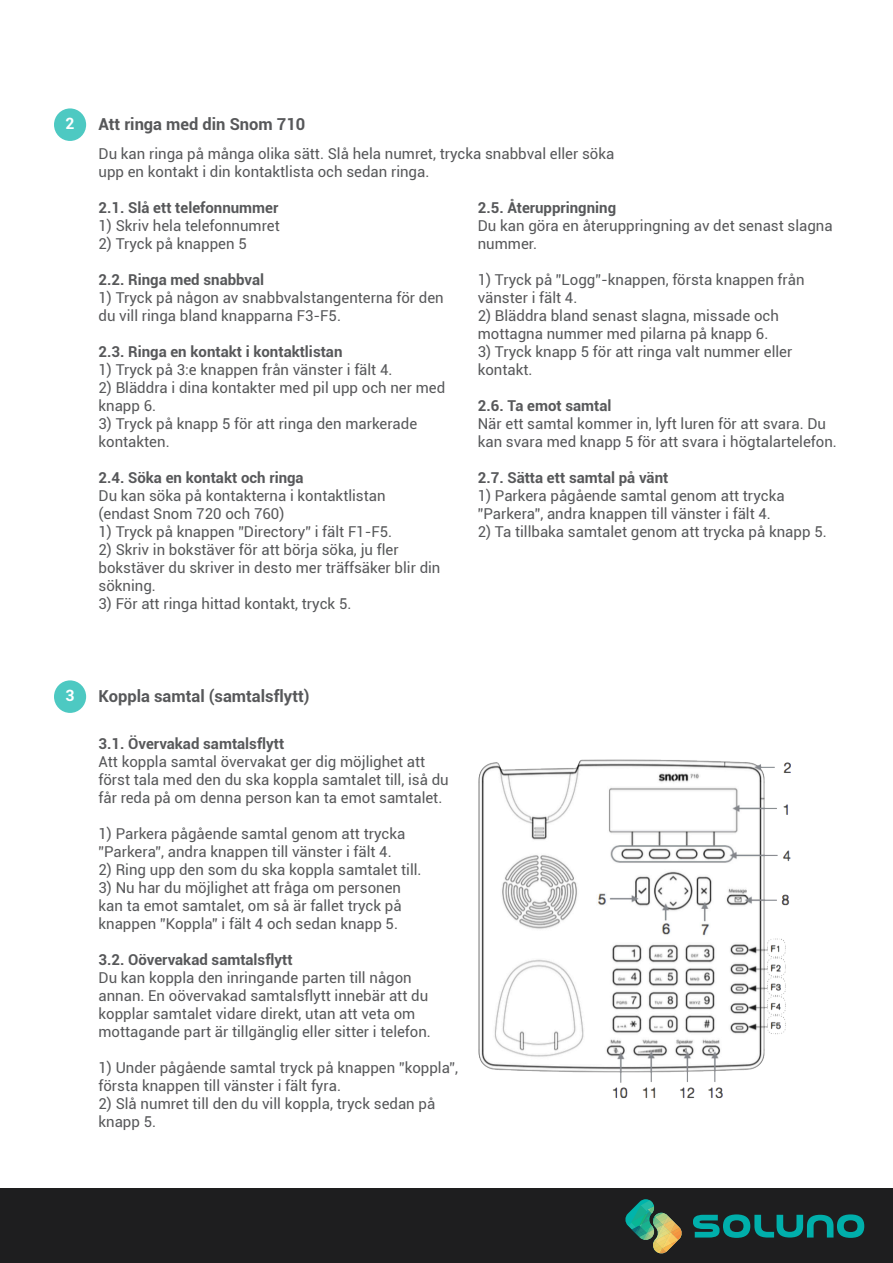
<style>
.page{position:relative;width:893px;height:1263px;background:#fff}
.page>*{position:absolute;margin:0;border:0;box-sizing:border-box;transform-origin:0 0}
.t1{font:700 16.5px "Roboto";color:#57585a}
.t2{font:700 15.6px "Roboto";color:#fff}
.t3{font:15px/18px "Roboto";color:#57585a}
.t4{font:700 15px "Roboto";color:#57585a}
</style>
<div class="page">
<div style="left:0;top:1188px;width:893px;height:75px;background:#1e1e1f"></div>
<svg style="left:625px;top:1199px;width:57px;height:55px"></svg>
<svg style="left:693px;top:1214px;width:171px;height:24px"></svg>
<div style="left:54px;top:108px;width:32px;height:33px;background:#4dc9c2;border-radius:50%"></div>
<div style="left:54px;top:680px;width:32px;height:33px;background:#4dc9c2;border-radius:50%"></div>
<img style="left:478px;top:759px;width:313px;height:339px">
<p class="t2" style="left:66px;top:113px;width:10px">2</p>
<p class="t1" style="left:99px;top:112px;width:208px">Att ringa med din Snom 710</p>
<p class="t3" style="left:99px;top:144px;width:517px">Du kan ringa på många olika sätt. Slå hela numret, trycka snabbval eller söka upp en kontakt i din kontaktlista och sedan ringa.</p>
<p class="t4" style="left:99px;top:197px;width:181px">2.1. Slå ett telefonnummer</p>
<p class="t3" style="left:99px;top:216px;width:183px">1) Skriv hela telefonnumret</p>
<p class="t3" style="left:99px;top:234px;width:150px">2) Tryck på knappen 5</p>
<p class="t4" style="left:99px;top:269px;width:167px">2.2. Ringa med snabbval</p>
<p class="t3" style="left:99px;top:288px;width:347px">1) Tryck på någon av snabbvalstangenterna för den du vill ringa bland knapparna F3-F5.</p>
<p class="t4" style="left:99px;top:341px;width:245px">2.3. Ringa en kontakt i kontaktlistan</p>
<p class="t3" style="left:99px;top:360px;width:296px">1) Tryck på 3:e knappen från vänster i fält 4.</p>
<p class="t3" style="left:99px;top:378px;width:348px">2) Bläddra i dina kontakter med pil upp och ner med knapp 6.</p>
<p class="t3" style="left:99px;top:414px;width:320px">3) Tryck på knapp 5 för att ringa den markerade kontakten.</p>
<p class="t4" style="left:99px;top:467px;width:207px">2.4. Söka en kontakt och ringa</p>
<p class="t3" style="left:99px;top:486px;width:289px">Du kan söka på kontakterna i kontaktlistan (endast Snom 720 och 760)</p>
<p class="t3" style="left:99px;top:522px;width:295px">1) Tryck på knappen ”Directory” i fält F1-F5.</p>
<p class="t3" style="left:99px;top:540px;width:343px">2) Skriv in bokstäver för att börja söka, ju fler bokstäver du skriver in desto mer träffsäker blir din sökning.</p>
<p class="t3" style="left:99px;top:594px;width:254px">3) För att ringa hittad kontakt, tryck 5.</p>
<p class="t4" style="left:478px;top:197px;width:140px">2.5. Återuppringning</p>
<p class="t3" style="left:478px;top:216px;width:356px">Du kan göra en återuppringning av det senast slagna nummer.</p>
<p class="t3" style="left:478px;top:270px;width:328px">1) Tryck på ”Logg”-knappen, första knappen från vänster i fält 4.</p>
<p class="t3" style="left:478px;top:306px;width:303px">2) Bläddra bland senast slagna, missade och mottagna nummer med pilarna på knapp 6.</p>
<p class="t3" style="left:478px;top:342px;width:316px">3) Tryck knapp 5 för att ringa valt nummer eller kontakt.</p>
<p class="t4" style="left:478px;top:395px;width:135px">2.6. Ta emot samtal</p>
<p class="t3" style="left:478px;top:414px;width:361px">När ett samtal kommer in, lyft luren för att svara. Du kan svara med knapp 5 för att svara i högtalartelefon.</p>
<p class="t4" style="left:478px;top:467px;width:192px">2.7. Sätta ett samtal på vänt</p>
<p class="t3" style="left:478px;top:486px;width:308px">1) Parkera pågående samtal genom att trycka ”Parkera”, andra knappen till vänster i fält 4.</p>
<p class="t3" style="left:478px;top:522px;width:351px">2) Ta tillbaka samtalet genom att trycka på knapp 5.</p>
<p class="t2" style="left:66px;top:685px;width:10px">3</p>
<p class="t1" style="left:99px;top:684px;width:213px">Koppla samtal (samtalsflytt)</p>
<p class="t4" style="left:99px;top:733px;width:187px">3.1. Övervakad samtalsflytt</p>
<p class="t3" style="left:99px;top:752px;width:352px">Att koppla samtal övervakat ger dig möjlighet att först tala med den du ska koppla samtalet till, iså du får reda på om denna person kan ta emot samtalet.</p>
<p class="t3" style="left:99px;top:824px;width:308px">1) Parkera pågående samtal genom att trycka ”Parkera”, andra knappen till vänster i fält 4.</p>
<p class="t3" style="left:99px;top:860px;width:325px">2) Ring upp den som du ska koppla samtalet till.</p>
<p class="t3" style="left:99px;top:878px;width:305px;text-align:justify">3) Nu har du möjlighet att fråga om personen kan ta emot samtalet, om så är fallet tryck på knappen ”Koppla” i fält 4 och sedan knapp 5.</p>
<p class="t4" style="left:99px;top:949px;width:196px">3.2. Oövervakad samtalsflytt</p>
<p class="t3" style="left:99px;top:968px;width:334px">Du kan koppla den inringande parten till någon annan. En oövervakad samtalsflytt innebär att du kopplar samtalet vidare direkt, utan att veta om mottagande part är tillgänglig eller sitter i telefon.</p>
<p class="t3" style="left:99px;top:1058px;width:361px">1) Under pågående samtal tryck på knappen ”koppla”, första knappen till vänster i fält fyra.</p>
<p class="t3" style="left:99px;top:1094px;width:338px">2) Slå numret till den du vill koppla, tryck sedan på knapp 5.</p>
</div>
